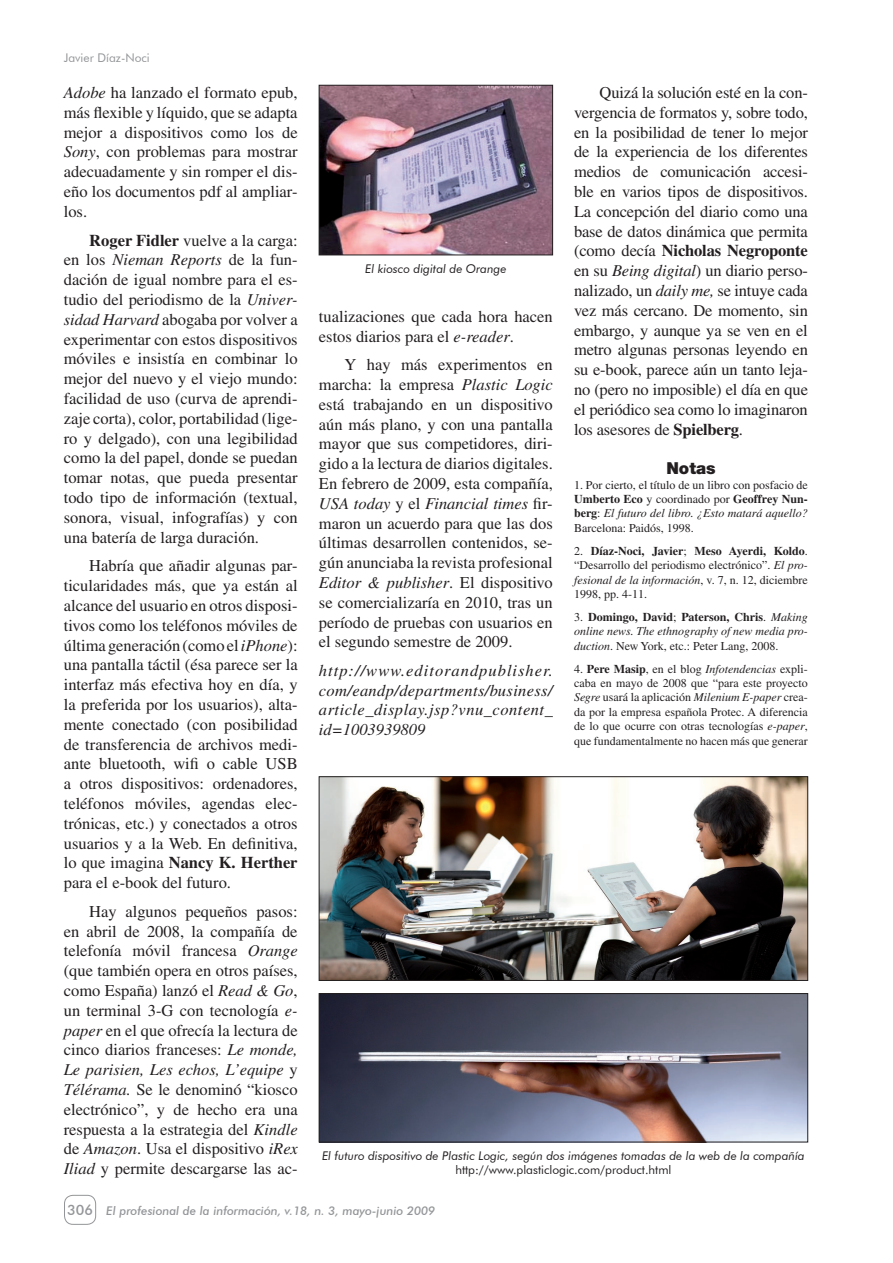
<style>
.page{position:relative;width:893px;height:1263px;background:#fff}
.page>*{position:absolute;margin:0;border:0;box-sizing:border-box;transform-origin:0 0}
.t1{font:16.5px/19.8px "Times";color:#231f20;text-align:justify}
.t2{font:italic 16.5px/19.8px "Times";letter-spacing:.03em;color:#231f20;text-align:justify}
.t3{font:900 16.5px "Helvetica Neue";color:#231f20}
.t4{font:500 14.25px "Futura BT";color:#939598}
.t5{font:12px/14.4px "Times";color:#231f20;text-align:justify}
.t6{font:italic 12px/14.4px "Times";color:#231f20;text-align:justify}
.t7{font:italic 12px "Futura BT";color:#231f20}
.t8{font:italic 500 12px "Futura BT";color:#939598}
.t9{font:12px "Futura BT";color:#231f20}
.t10{font:12px "Futura BT";color:#939598}
.s1{font-style:italic}
.s2{font-weight:700}
.s3{font-style:normal}
.s4{font-weight:700;font-style:normal}
</style>
<div class="page">
<div style="left:64px;top:1195px;width:32px;height:30px;border:1px solid #939598;border-radius:9px"></div>
<img style="left:321px;top:87px;width:230px;height:166px">
<div style="left:319px;top:85px;width:234px;height:170px;border:1px solid #231f20"></div>
<img style="left:321px;top:778px;width:485px;height:201px">
<div style="left:319px;top:776px;width:489px;height:205px;border:1px solid #231f20"></div>
<img style="left:321px;top:995px;width:485px;height:145px">
<div style="left:319px;top:993px;width:489px;height:149px;border:1px solid #231f20"></div>
<p class="t10" style="left:64px;top:51px;width:88px">Javier Díaz-Noci</p>
<p class="t1" style="left:64px;top:82px;width:235px"><span class="s1">Adobe</span> ha lanzado el formato epub, más flexible y líquido, que se adapta mejor a dispositivos como los de <span class="s1">Sony</span>, con problemas para mostrar adecuadamente y sin romper el dis&shy;eño los documentos pdf al ampliar&shy;los.</p>
<p class="t1" style="left:64px;top:230px;width:235px;text-indent:26px"><span class="s2">Roger Fidler</span> vuelve a la carga: en los <span class="s1">Nieman Reports</span> de la fun&shy;dación de igual nombre para el es&shy;tudio del periodismo de la <span class="s1">Univer&shy;sidad Harvard</span> abogaba por volver a experimentar con estos dispositivos móviles e insistía en combinar lo mejor del nuevo y el viejo mundo: facilidad de uso (curva de aprendi&shy;zaje corta), color, portabilidad (lige&shy;ro y delgado), con una legibilidad como la del papel, donde se puedan tomar notas, que pueda presentar todo tipo de información (textual, sonora, visual, infografías) y con una batería de larga duración.</p>
<p class="t1" style="left:64px;top:556px;width:235px;text-indent:26px">Habría que añadir algunas par&shy;ticularidades más, que ya están al alcance del usuario en otros disposi&shy;tivos como los teléfonos móviles de última generación (como el <span class="s1">iPhone</span>): una pantalla táctil (ésa parece ser la interfaz más efectiva hoy en día, y la preferida por los usuarios), alta&shy;mente conectado (con posibilidad de transferencia de archivos medi&shy;ante bluetooth, wifi o cable USB a otros dispositivos: ordenadores, teléfonos móviles, agendas elec&shy;trónicas, etc.) y conectados a otros usuarios y a la Web. En definitiva, lo que imagina <span class="s2">Nancy K. Herther </span>para el e-book del futuro.</p>
<p class="t1" style="left:64px;top:901px;width:235px;text-indent:26px">Hay algunos pequeños pasos: en abril de 2008, la compañía de telefonía móvil francesa <span class="s1">Orange </span>(que también opera en otros países, como España) lanzó el <span class="s1">Read &amp; Go</span>, un terminal 3-G con tecnología <span class="s1">e&shy;paper</span> en el que ofrecía la lectura de cinco diarios franceses: <span class="s1">Le monde, Le parisien, Les echos, L’equipe</span> y <span class="s1">Télérama.</span> Se le denominó “kiosco electrónico”, y de hecho era una respuesta a la estrategia del <span class="s1">Kindle </span>de <span class="s1">Amazon</span>. Usa el dispositivo <span class="s1">iRex Iliad</span> y permite descargarse las ac-</p>
<p class="t7" style="left:365px;top:261px;width:143px">El kiosco digital de Orange</p>
<p class="t1" style="left:319px;top:307px;width:235px">tualizaciones que cada hora hacen estos diarios para el <span class="s1">e-reader</span>.</p>
<p class="t1" style="left:319px;top:355px;width:235px;text-indent:26px">Y hay más experimentos en marcha: la empresa <span class="s1">Plastic Logic </span>está trabajando en un dispositivo aún más plano, y con una pantalla mayor que sus competidores, diri&shy;gido a la lectura de diarios digitales.<br>En febrero de 2009, esta compañía, <span class="s1">USA today</span> y el <span class="s1">Financial times</span> fir&shy;maron un acuerdo para que las dos últimas desarrollen contenidos, se&shy;gún anunciaba la revista profesional <span class="s1">Editor &amp; publisher</span>. El dispositivo se comercializaría en 2010, tras un período de pruebas con usuarios en el segundo semestre de 2009.</p>
<p class="t2" style="left:319px;top:660px;width:236px">http://www.editorandpublisher. com/eandp/departments/business/ article_display.jsp?vnu_content_ id=1003939809</p>
<p class="t1" style="left:574px;top:82px;width:235px;text-indent:26px">Quizá la solución esté en la con&shy;vergencia de formatos y, sobre todo, en la posibilidad de tener lo mejor de la experiencia de los diferentes medios de comunicación accesi&shy;ble en varios tipos de dispositivos.<br>La concepción del diario como una base de datos dinámica que permita (como decía <span class="s2">Nicholas Negroponte </span>en su <span class="s1">Being digital</span>) un diario perso&shy;nalizado, un <span class="s1">daily me,</span> se intuye cada vez más cercano. De momento, sin embargo, y aunque ya se ven en el metro algunas personas leyendo en su e-book, parece aún un tanto leja&shy;no (pero no imposible) el día en que el periódico sea como lo imaginaron los asesores de <span class="s2">Spielberg</span>.</p>
<p class="t3" style="left:666px;top:458px;width:51px">Notas</p>
<p class="t5" style="left:574px;top:477px;width:235px">1. Por cierto, el título de un libro con posfacio de <span class="s2">Umberto Eco</span> y coordinado por <span class="s2">Geoffrey Nun&shy;berg</span>: <span class="s1">El futuro del libro. ¿Esto matará aquello?<br></span>Barcelona: Paidós, 1998.</p>
<p class="t5" style="left:574px;top:543px;width:235px">2. <span class="s2">Díaz-Noci, Javier</span>; <span class="s2">Meso Ayerdi, Koldo</span>. “Desarrollo del periodismo electrónico”. <span class="s1">El pro&shy;fesional de la información</span>, v. 7, n. 12, diciembre 1998, pp. 4-11.</p>
<p class="t6" style="left:574px;top:610px;width:235px"><span class="s3">3.</span> <span class="s4">Domingo, David</span><span class="s3">;</span> <span class="s4">Paterson, Chris</span><span class="s3">.</span> Making online news. The ethnography of new media pro&shy;duction<span class="s3">. New York, etc.: Peter Lang, 2008.</span></p>
<p class="t5" style="left:574px;top:661px;width:235px">4. <span class="s2">Pere Masip</span>, en el blog <span class="s1">Infotendencias</span> expli&shy;caba en mayo de 2008 que “para este proyecto <span class="s1">Segre</span> usará la aplicación <span class="s1">Milenium E-paper</span> crea&shy;da por la empresa española Protec. A diferencia de lo que ocurre con otras tecnologías <span class="s1">e-paper</span>, que fundamentalmente no hacen más que generar</p>
<p class="t7" style="left:322px;top:1148px;width:484px">El futuro dispositivo de Plastic Logic, según dos imágenes tomadas de la web de la compañía</p>
<p class="t9" style="left:455px;top:1163px;width:218px">http://www.plasticlogic.com/product.html</p>
<p class="t4" style="left:67px;top:1201px;width:27px">306</p>
<p class="t8" style="left:106px;top:1203px;width:330px">El profesional de la información, v.18, n. 3, mayo-junio 2009</p>
</div>
